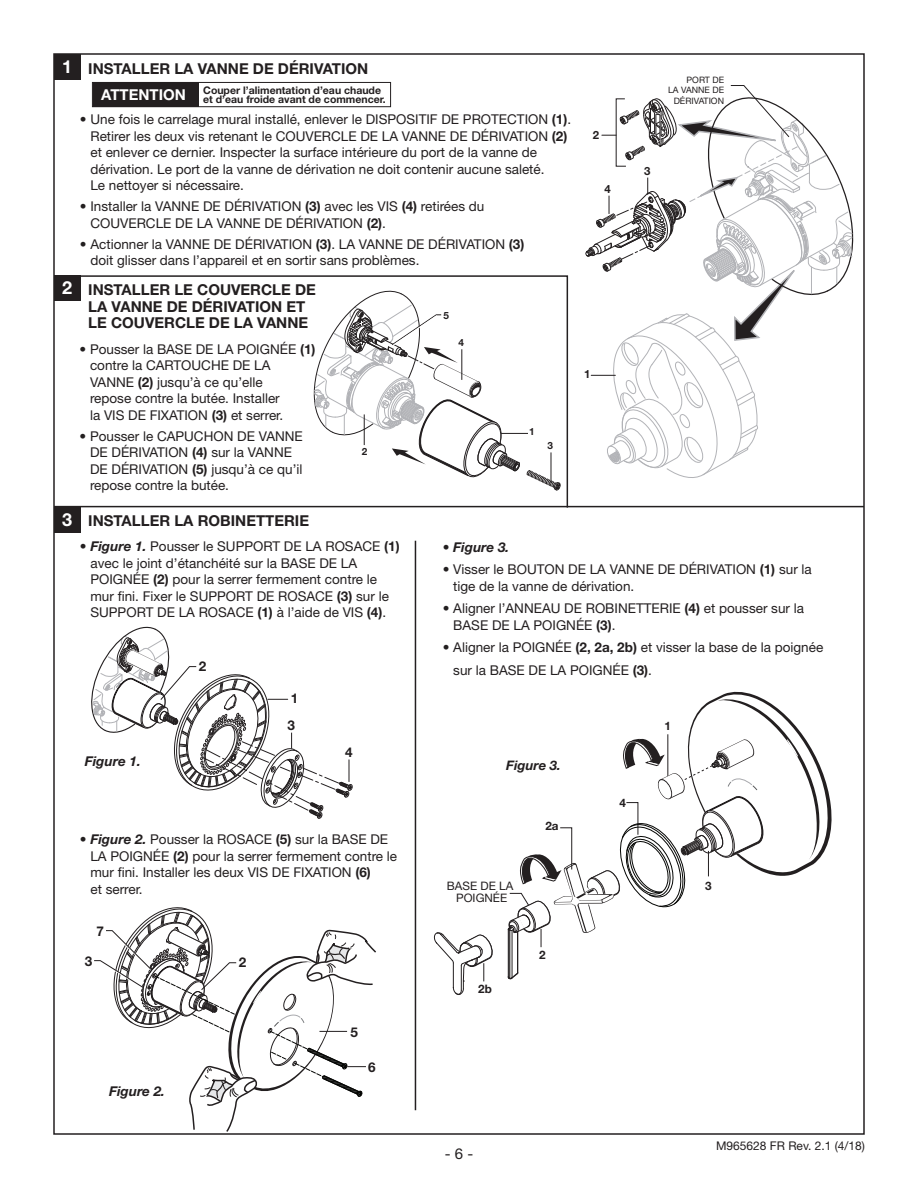
<style>
.page{position:relative;width:918px;height:1188px;background:#fff}
.page>*{position:absolute;margin:0;border:0;box-sizing:border-box;transform-origin:0 0}
.t1{font:700 18px "Helvetica Neue LT Std";color:#fff}
._10pt_Heads_-_Bold{font:700 15px/16.5px "Helvetica Neue LT Std";color:#231f20}
.t2{font:700 15px "Helvetica Neue LT Std";color:#fff}
.t3{font:15px "Helvetica Neue LT Std";color:#231f20}
._9pt_text{font:13.5px/16.5px "Helvetica Neue LT Std";color:#231f20}
._9pt_text-2{font:italic 700 13.5px "Helvetica Neue LT Std";color:#231f20}
.t4{font:700 13.5px/27.2px "Helvetica Neue LT Std";color:#231f20}
.t5{font:italic 700 13.2px "Helvetica Neue LT Std";color:#231f20}
.t6{font:12px "Helvetica Neue LT Std";color:#231f20}
.t7{font:11.7px "Helvetica Neue LT Std";color:#231f20}
.t8{font:700 11.7px "Helvetica Neue LT Std";color:#231f20}
.t9{font:700 11.4px "Helvetica Neue LT Std";color:#231f20}
.t10{font:700 10.5px/9px "Helvetica Neue LT Std";color:#231f20}
.t11{font:700 9.9px "Helvetica Neue LT Std";color:#231f20}
.t12{font:8.85px/10.1px "Helvetica Neue LT Std";color:#231f20;text-align:right}
.s1{font-weight:700}
.s2{font-weight:700;font-style:italic}
.s3{font-weight:400;font-style:normal}
</style>
<div class="page">
<div style="left:92px;top:82px;width:299px;height:25px;border:1px solid #231f20"></div>
<div style="left:93px;top:82px;width:106px;height:25px;background:#231f20"></div>
<div style="left:54px;top:54px;width:26px;height:26px;background:#231f20"></div>
<div style="left:54px;top:507px;width:26px;height:26px;background:#231f20"></div>
<hr style="left:54px;top:506px;width:810px;height:1px;background:#231f20">
<svg style="left:53px;top:275px;width:516px;height:234px"></svg>
<svg style="left:585px;top:85px;width:269px;height:393px"></svg>
<svg style="left:307px;top:288px;width:254px;height:202px"></svg>
<svg style="left:91px;top:626px;width:262px;height:193px"></svg>
<svg style="left:93px;top:907px;width:285px;height:227px"></svg>
<hr style="left:508px;top:929px;width:1px;height:48px;background:#231f20">
<hr style="left:509px;top:930px;width:1px;height:48px;background:#231f20">
<hr style="left:512px;top:930px;width:1px;height:48px;background:#231f20">
<hr style="left:517px;top:932px;width:1px;height:41px;background:#231f20">
<svg style="left:507px;top:972px;width:12px;height:8px"></svg>
<svg style="left:508px;top:691px;width:324px;height:256px"></svg>
<svg style="left:434px;top:932px;width:59px;height:63px"></svg>
<hr style="left:415px;top:541px;width:1px;height:569px;background:#231f20">
<p class="t1" style="left:62px;top:55px;width:12px">1</p>
<p class="_10pt_Heads_-_Bold" style="left:88px;top:60px;width:282px">INSTALLER LA VANNE DE DÉRIVATION</p>
<p class="t2" style="left:101px;top:86px;width:86px">ATTENTION</p>
<p class="t10" style="left:203px;top:85px;width:184px">Couper l’alimentation d’eau chaude et d’eau froide avant de commencer.</p>
<p class="_9pt_text" style="left:90px;top:111px;width:482px;text-indent:-11px">• Une fois le carrelage mural installé, enlever le DISPOSITIF DE PROTECTION <span class="s1">(1)</span>.<br>Retirer les deux vis retenant le COUVERCLE DE LA VANNE DE DÉRIVATION <span class="s1">(2) </span>et enlever ce dernier. Inspecter la surface intérieure du port de la vanne de dérivation. Le port de la vanne de dérivation ne doit contenir aucune saleté.<br>Le nettoyer si nécessaire.</p>
<p class="_9pt_text" style="left:90px;top:198px;width:396px;text-indent:-11px">• Installer la VANNE DE DÉRIVATION <span class="s1">(3)</span> avec les VIS <span class="s1">(4)</span> retirées du<br>COUVERCLE DE LA VANNE DE DÉRIVATION <span class="s1">(2)</span>.</p>
<p class="_9pt_text" style="left:90px;top:236px;width:436px;text-indent:-11px">• Actionner la VANNE DE DÉRIVATION <span class="s1">(3)</span>. LA VANNE DE DÉRIVATION <span class="s1">(3) </span>doit glisser dans l’appareil et en sortir sans problèmes.</p>
<p class="t1" style="left:62px;top:277px;width:12px">2</p>
<p class="_10pt_Heads_-_Bold" style="left:88px;top:281px;width:229px">INSTALLER LE COUVERCLE DE<br>LA VANNE DE DÉRIVATION ET<br>LE COUVERCLE DE LA VANNE</p>
<p class="_9pt_text" style="left:90px;top:340px;width:227px;text-indent:-11px">• Pousser la BASE DE LA POIGNÉE <span class="s1">(1) </span>contre la CARTOUCHE DE LA<br>VANNE <span class="s1">(2)</span> jusqu’à ce qu’elle<br>repose contre la butée. Installer<br>la VIS DE FIXATION <span class="s1">(3)</span> et serrer.</p>
<p class="_9pt_text" style="left:90px;top:427px;width:214px;text-indent:-11px">• Pousser le CAPUCHON DE VANNE<br>DE DÉRIVATION <span class="s1">(4)</span> sur la VANNE<br>DE DÉRIVATION <span class="s1">(5)</span> jusqu’à ce qu’il repose contre la butée.</p>
<p class="t1" style="left:62px;top:508px;width:12px">3</p>
<p class="_10pt_Heads_-_Bold" style="left:88px;top:512px;width:222px">INSTALLER LA ROBINETTERIE</p>
<p class="t11" style="left:362px;top:446px;width:7px">2</p>
<p class="t11" style="left:444px;top:309px;width:7px">5</p>
<p class="t11" style="left:458px;top:336px;width:7px">4</p>
<p class="t11" style="left:529px;top:425px;width:7px">1</p>
<p class="t11" style="left:548px;top:440px;width:7px">3</p>
<p class="t9" style="left:593px;top:128px;width:8px">2</p>
<p class="t9" style="left:605px;top:181px;width:8px">4</p>
<p class="t9" style="left:584px;top:367px;width:8px">1</p>
<p class="t12" style="left:668px;top:75px;width:58px">PORT DE<br>LA VANNE DE<br>DÉRIVATION</p>
<p class="t9" style="left:644px;top:164px;width:8px">3</p>
<p class="_9pt_text" style="left:90px;top:538px;width:311px;text-indent:-11px">• <span class="s2">Figure 1.</span> Pousser le SUPPORT DE LA ROSACE <span class="s1">(1) </span>avec le joint d’étanchéité sur la BASE DE LA POIGNÉE <span class="s1">(2)</span> pour la serrer fermement contre le mur fini. Fixer le SUPPORT DE ROSACE <span class="s1">(3)</span> sur le SUPPORT DE LA ROSACE <span class="s1">(1)</span> à l’aide de VIS <span class="s1">(4)</span>.</p>
<p class="_9pt_text-2" style="left:85px;top:753px;width:58px">Figure 1.</p>
<p class="t4" style="left:199px;top:652px;width:9px">2</p>
<p class="t4" style="left:287px;top:684px;width:13px">1<br>3</p>
<p class="t4" style="left:345px;top:738px;width:9px">4</p>
<p class="_9pt_text" style="left:90px;top:831px;width:308px;text-indent:-11px">• <span class="s2">Figure 2.</span> Pousser la ROSACE <span class="s1">(5)</span> sur la BASE DE LA POIGNÉE <span class="s1">(2)</span> pour la serrer fermement contre le mur fini. Installer les deux VIS DE FIXATION <span class="s1">(6)<br></span>et serrer.</p>
<p class="t4" style="left:97px;top:917px;width:9px">7</p>
<p class="t4" style="left:85px;top:947px;width:9px">3</p>
<p class="_9pt_text-2" style="left:109px;top:1083px;width:58px">Figure 2.</p>
<p class="t4" style="left:239px;top:948px;width:9px">2</p>
<p class="t4" style="left:350px;top:1019px;width:9px">5</p>
<p class="t4" style="left:368px;top:1054px;width:9px">6</p>
<p class="_9pt_text-2" style="left:443px;top:539px;width:68px"><span class="s3">•</span> Figure 3.</p>
<p class="_9pt_text" style="left:453px;top:561px;width:360px;text-indent:-11px">• Visser le BOUTON DE LA VANNE DE DÉRIVATION <span class="s1">(1)</span> sur la tige de la vanne de dérivation.</p>
<p class="_9pt_text" style="left:453px;top:600px;width:352px;text-indent:-11px">• Aligner l’ANNEAU DE ROBINETTERIE <span class="s1">(4)</span> et pousser sur la<br>BASE DE LA POIGNÉE <span class="s1">(3)</span>.</p>
<p class="_9pt_text" style="left:453px;top:636px;width:372px;line-height:22.5px;text-indent:-11px">• Aligner la POIGNÉE <span class="s1">(2, 2a, 2b)</span> et visser la base de la poignée sur la BASE DE LA POIGNÉE <span class="s1">(3)</span>.</p>
<p class="t5" style="left:506px;top:757px;width:56px">Figure 3.</p>
<p class="t8" style="left:545px;top:819px;width:15px">2a</p>
<p class="t8" style="left:620px;top:795px;width:8px">4</p>
<p class="t8" style="left:665px;top:718px;width:8px">1</p>
<p class="t7" style="left:447px;top:879px;width:68px">BASE DE LA</p>
<p class="t8" style="left:705px;top:879px;width:8px">3</p>
<p class="t7" style="left:456px;top:891px;width:53px">POIGNÉE</p>
<p class="t8" style="left:478px;top:982px;width:15px">2b</p>
<p class="t8" style="left:539px;top:947px;width:8px">2</p>
<p class="t3" style="left:445px;top:1145px;width:30px">- 6 -</p>
<p class="t6" style="left:716px;top:1139px;width:150px">M965628 FR Rev. 2.1 (4/18)</p>
</div>
